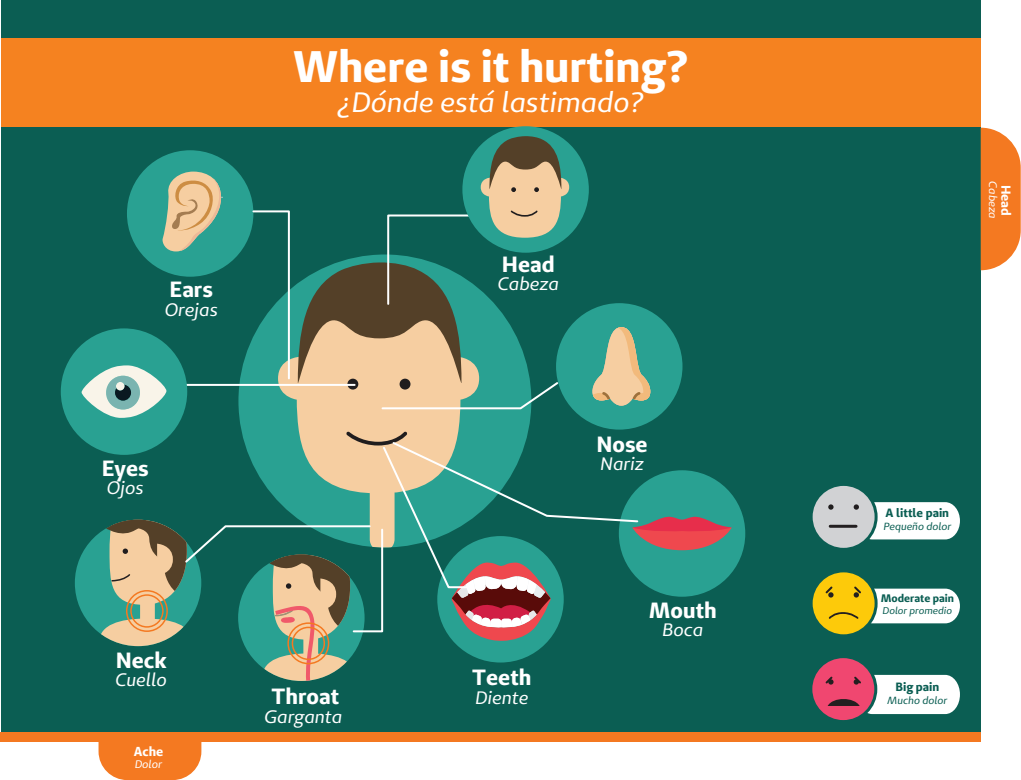
<style>
.page{position:relative;width:1021px;height:780px;background:#fff}
.page>*{position:absolute;margin:0;border:0;box-sizing:border-box;transform-origin:0 0}
.t1{font:700 44.1px "Unimed Sans";color:#fff}
.t2{font:italic 28px "Unimed Sans";color:#fff}
.t3{font:700 22px "Unimed Sans";color:#fff}
.t4{font:italic 18px "Unimed Sans";color:#fff}
.t5{font:700 13px "Unimed Sans";color:#fff}
.t6{font:700 12px "Unimed Sans";color:#0b5e53}
.t7{font:italic 11px "Unimed Sans";color:#fff}
.t8{font:700 10.9px "Unimed Sans";color:#0b5e53}
.t9{font:italic 10.4px "Unimed Sans";color:#0b5e53}
.t10{font:italic 9.8px "Unimed Sans";color:#0b5e53}
</style>
<div class="page">
<div style="left:1px;top:0;width:979px;height:739px;background:#0b5e53"></div>
<div style="left:75px;top:519px;width:126px;height:127px;background:#29a192;border-radius:50%"></div>
<div style="left:1px;top:38px;width:979px;height:89px;background:#f58220"></div>
<div style="left:238px;top:254px;width:293px;height:293px;background:#29a192;border-radius:50%"></div>
<div style="left:297px;top:410px;width:163px;height:21px;background:#f6cea1"></div>
<hr style="left:170px;top:384px;width:184px;height:2px;background:#fff">
<div style="left:462px;top:126px;width:127px;height:127px;background:#29a192;border-radius:50%"></div>
<div style="left:61px;top:328px;width:126px;height:127px;background:#29a192;border-radius:50%"></div>
<div style="left:127px;top:150px;width:126px;height:127px;background:#29a192;border-radius:50%"></div>
<div style="left:556px;top:303px;width:126px;height:126px;background:#29a192;border-radius:50%"></div>
<div style="left:619px;top:470px;width:126px;height:126px;background:#29a192;border-radius:50%"></div>
<svg style="left:980px;top:128px;width:40px;height:142px;background:#f0873a"></svg>
<svg style="left:592px;top:327px;width:58px;height:78px"></svg>
<svg style="left:251px;top:136px;width:318px;height:274px"></svg>
<svg style="left:82px;top:365px;width:84px;height:53px"></svg>
<svg style="left:95px;top:431px;width:636px;height:250px"></svg>
<div style="left:0;top:732px;width:980px;height:10px;background:#f47921"></div>
<svg style="left:98px;top:742px;width:103px;height:38px;background:#f58535"></svg>
<svg style="left:162px;top:171px;width:61px;height:80px"></svg>
<div style="left:811px;top:484px;width:65px;height:65px;background:#d1d2d4;border-radius:50%"></div>
<div style="left:809px;top:483px;width:68px;height:68px;border:3px solid #0b5e53;border-radius:50%"></div>
<svg style="left:828px;top:504px;width:5px;height:5px"></svg>
<svg style="left:853px;top:502px;width:106px;height:37px"></svg>
<hr style="left:830px;top:524px;width:26px;height:3px;background:#231f20">
<svg style="left:811px;top:571px;width:65px;height:64px"></svg>
<div style="left:809px;top:569px;width:68px;height:68px;border:3px solid #0b5e53;border-radius:50%"></div>
<svg style="left:823px;top:584px;width:136px;height:39px;background:#dcd492"></svg>
<svg style="left:811px;top:656px;width:65px;height:65px"></svg>
<div style="left:809px;top:655px;width:68px;height:68px;border:3px solid #0b5e53;border-radius:50%"></div>
<svg style="left:823px;top:674px;width:136px;height:40px;background:#e3b2be"></svg>
<h1 class="t1" style="left:293px;top:37px;width:396px">Where is it hurting?</h1>
<h2 class="t2" style="left:338px;top:85px;width:307px">¿Dónde está lastimado?</h2>
<p class="t3" style="left:170px;top:275px;width:45px">Ears</p>
<p class="t4" style="left:165px;top:298px;width:55px">Orejas</p>
<p class="t3" style="left:102px;top:453px;width:48px">Eyes</p>
<p class="t4" style="left:107px;top:476px;width:38px">Ojos</p>
<p class="t3" style="left:116px;top:645px;width:52px">Neck</p>
<p class="t4" style="left:115px;top:668px;width:53px">Cuello</p>
<p class="t5" style="left:134px;top:742px;width:31px">Ache</p>
<p class="t7" style="left:135px;top:757px;width:29px">Dolor</p>
<p class="t3" style="left:271px;top:682px;width:69px">Throat</p>
<p class="t4" style="left:264px;top:704px;width:79px">Garganta</p>
<p class="t3" style="left:502px;top:249px;width:54px">Head</p>
<p class="t4" style="left:498px;top:272px;width:63px">Cabeza</p>
<p class="t3" style="left:472px;top:663px;width:61px">Teeth</p>
<p class="t4" style="left:475px;top:686px;width:55px">Diente</p>
<p class="t3" style="left:596px;top:429px;width:53px">Nose</p>
<p class="t4" style="left:600px;top:452px;width:45px">Nariz</p>
<p class="t3" style="left:649px;top:595px;width:69px">Mouth</p>
<p class="t4" style="left:662px;top:618px;width:43px">Boca</p>
<p class="t7" style="left:999px;top:181px;width:39px;rotate:90deg">Cabeza</p>
<p class="t5" style="left:1014px;top:184px;width:33px;rotate:90deg">Head</p>
<p class="t6" style="left:885px;top:504px;width:65px">A little pain</p>
<p class="t9" style="left:883px;top:520px;width:69px">Pequeño dolor</p>
<p class="t8" style="left:880px;top:591px;width:75px">Moderate pain</p>
<p class="t10" style="left:882px;top:604px;width:71px">Dolor promedio</p>
<p class="t6" style="left:895px;top:678px;width:45px">Big pain</p>
<p class="t9" style="left:887px;top:693px;width:62px">Mucho dolor</p>
</div>
